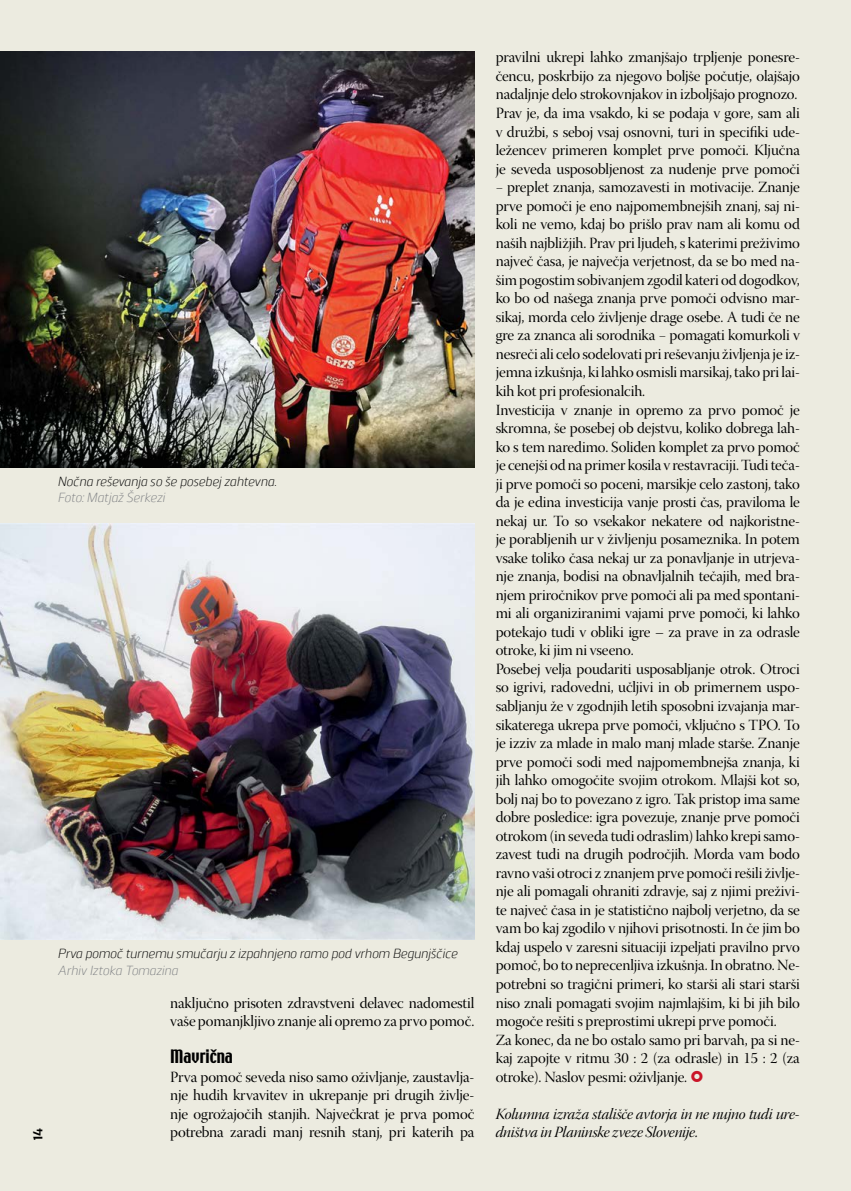
<style>
.page{position:relative;width:851px;height:1191px;background:#fff}
.page>*{position:absolute;margin:0;border:0;box-sizing:border-box;transform-origin:0 0}
.t1{font:16.5px "Techno";color:#000}
.t2{font:15.45px/18.5px "Warnock Pro Disp";letter-spacing:-.01em;color:#000}
.t3{font:15.45px/18.5px "Warnock Pro It Disp";letter-spacing:-.015em;color:#000}
.t4{font:700 13.5px "Juhl";color:#000}
.t5{font:italic 300 13.2px "Juhl";color:#000}
.t6{font:italic 300 13.2px "Juhl";color:#808285}
.s1{font-family:"Markacija";color:#ca1528}
</style>
<div class="page">
<div style="left:0;top:0;width:850px;height:1191px;background:#ecebe0"></div>
<img style="left:0;top:523px;width:474px;height:417px">
<img style="left:0;top:51px;width:474px;height:416px">
<p class="t5" style="left:57px;top:472px;width:221px">Nočna reševanja so še posebej zahtevna.</p>
<p class="t6" style="left:57px;top:488px;width:109px">Foto: Matjaž Šerkezi</p>
<p class="t4" style="left:28px;top:1140px;width:13px;rotate:-90deg">14</p>
<p class="t5" style="left:57px;top:944px;width:401px">Prva pomoč turnemu smučarju z izpahnjeno ramo pod vrhom Begunjščice</p>
<p class="t6" style="left:57px;top:960px;width:122px">Arhiv Iztoka Tomazina</p>
<p class="t2" style="left:170px;top:995px;width:306px">naključno prisoten zdravstveni delavec nadomestil vaše pomanjkljivo znanje ali opremo za prvo pomoč.</p>
<p class="t1" style="left:170px;top:1045px;width:64px">Mavrična</p>
<p class="t2" style="left:170px;top:1069px;width:306px;text-align:justify">Prva pomoč seveda niso samo oživljanje, zaustavlja&shy;nje hudih krvavitev in ukrepanje pri drugih življe&shy;nje ogrožajočih stanjih. Največkrat je prva pomoč potrebna zaradi manj resnih stanj, pri katerih pa</p>
<p class="t2" style="left:495px;top:50px;width:306px">pravilni ukrepi lahko zmanjšajo trpljenje ponesre&shy;čencu, poskrbijo za njegovo boljše počutje, olajšajo nadaljnje delo strokovnjakov in izboljšajo prognozo.<br>Prav je, da ima vsakdo, ki se podaja v gore, sam ali v družbi, s seboj vsaj osnovni, turi in specifiki ude&shy;ležencev primeren komplet prve pomoči. Ključna je seveda usposobljenost za nudenje prve pomoči − preplet znanja, samozavesti in motivacije. Znanje prve pomoči je eno najpomembnejših znanj, saj ni&shy;koli ne vemo, kdaj bo prišlo prav nam ali komu od naših najbližjih. Prav pri ljudeh, s katerimi preživimo največ časa, je največja verjetnost, da se bo med na&shy;šim pogostim sobivanjem zgodil kateri od dogodkov, ko bo od našega znanja prve pomoči odvisno mar&shy;sikaj, morda celo življenje drage osebe. A tudi če ne gre za znanca ali sorodnika − pomagati komurkoli v nesreči ali celo sodelovati pri reševanju življenja je iz&shy;jemna izkušnja, ki lahko osmisli marsikaj, tako pri lai&shy;kih kot pri profesionalcih.<br>Investicija v znanje in opremo za prvo pomoč je skromna, še posebej ob dejstvu, koliko dobrega lah&shy;ko s tem naredimo. Soliden komplet za prvo pomoč je cenejši od na primer kosila v restavraciji. Tudi teča&shy;ji prve pomoči so poceni, marsikje celo zastonj, tako da je edina investicija vanje prosti čas, praviloma le nekaj ur. To so vsekakor nekatere od najkoristne&shy;je porabljenih ur v življenju posameznika. In potem vsake toliko časa nekaj ur za ponavljanje in utrjeva&shy;nje znanja, bodisi na obnavljalnih tečajih, med bra&shy;njem priročnikov prve pomoči ali pa med spontani&shy;mi ali organiziranimi vajami prve pomoči, ki lahko potekajo tudi v obliki igre – za prave in za odrasle otroke, ki jim ni vseeno.<br>Posebej velja poudariti usposabljanje otrok. Otroci so igrivi, radovedni, učljivi in ob primernem uspo&shy;sabljanju že v zgodnjih letih sposobni izvajanja mar&shy;sikaterega ukrepa prve pomoči, vključno s TPO. To je izziv za mlade in malo manj mlade starše. Znanje prve pomoči sodi med najpomembnejša znanja, ki jih lahko omogočite svojim otrokom. Mlajši kot so, bolj naj bo to povezano z igro. Tak pristop ima same dobre posledice: igra povezuje, znanje prve pomoči otrokom (in seveda tudi odraslim) lahko krepi samo&shy;zavest tudi na drugih področjih. Morda vam bodo ravno vaši otroci z znanjem prve pomoči rešili življe&shy;nje ali pomagali ohraniti zdravje, saj z njimi preživi&shy;te največ časa in je statistično najbolj verjetno, da se vam bo kaj zgodilo v njihovi prisotnosti. In če jim bo kdaj uspelo v zaresni situaciji izpeljati pravilno prvo pomoč, bo to neprecenljiva izkušnja. In obratno. Ne&shy;potrebni so tragični primeri, ko starši ali stari starši niso znali pomagati svojim najmlajšim, ki bi jih bilo mogoče rešiti s preprostimi ukrepi prve pomoči.<br>Za konec, da ne bo ostalo samo pri barvah, pa si ne&shy;kaj zapojte v ritmu 30 : 2 (za odrasle) in 15 : 2 (za otroke). Naslov pesmi: oživljanje. <span class="s1">m</span></p>
<p class="t3" style="left:495px;top:1106px;width:306px">Kolumna izraža stališče avtorja in ne nujno tudi ure&shy;dništva in Planinske zveze Slovenije.</p>
</div>
